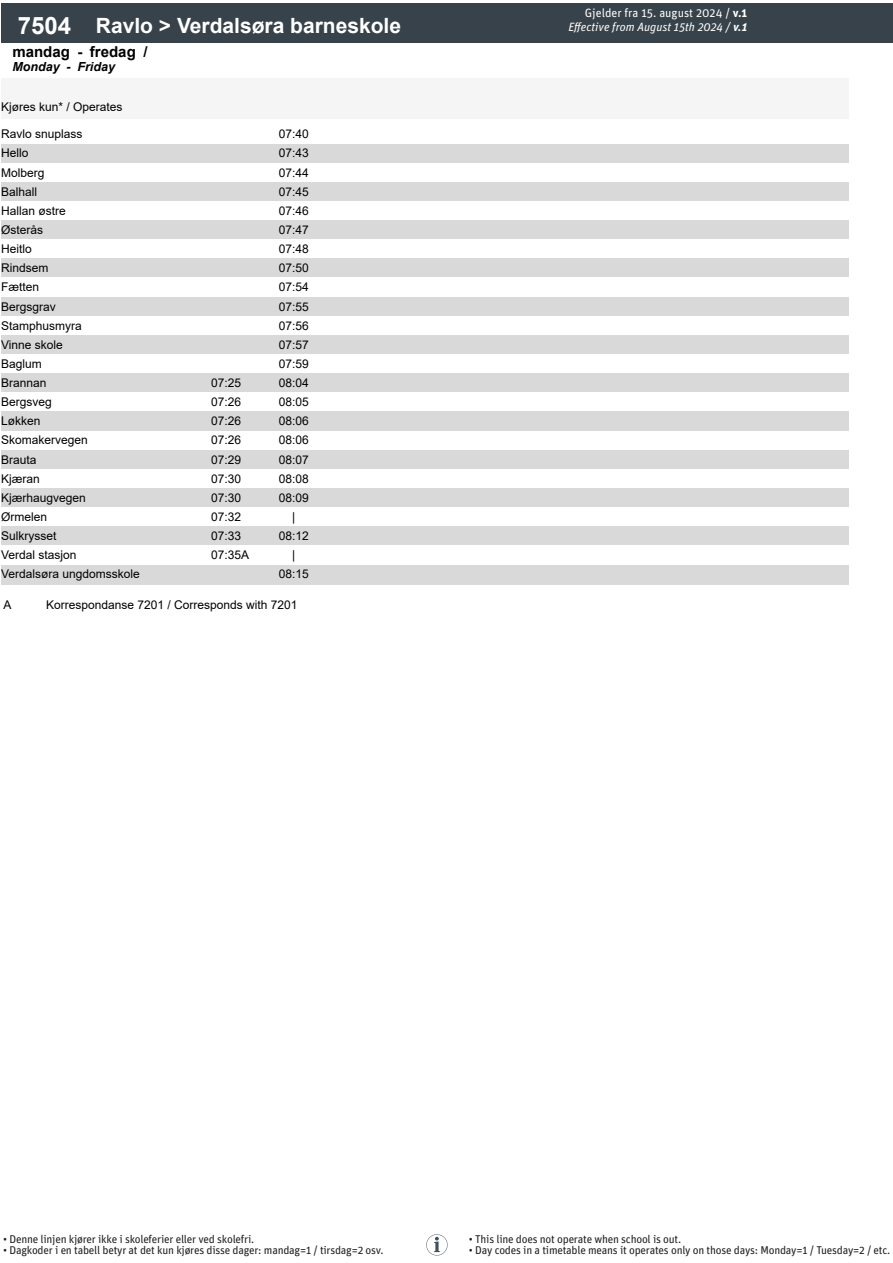
<style>
.page{position:relative;width:893px;height:1263px;background:#fff}
.page>*{position:absolute;margin:0;border:0;box-sizing:border-box;transform-origin:0 0}
.t1{font:700 21px "Arial";color:#fff}
.t2{font:700 15px "Arial";color:#000}
.t3{font:italic 700 12.45px "Arial";color:#000}
.t4{font:12px "Arial";color:#000}
.t5{font:italic 12px/14.4px "Unit Pro";color:#fff;text-align:right}
.t6{font:11.25px "Unit Pro";letter-spacing:-.02em;color:#231f20}
.s1{font-size:24px}
.s2{font-style:normal}
.s3{font-weight:700;font-style:normal}
.s4{font-weight:700}
</style>
<div class="page">
<div style="left:1px;top:79px;width:191px;height:40px;background:#f5f5f5"></div>
<div style="left:192px;top:79px;width:68px;height:40px;background:#f5f5f5"></div>
<div style="left:260px;top:79px;width:68px;height:40px;background:#f5f5f5"></div>
<div style="left:328px;top:79px;width:67px;height:40px;background:#f5f5f5"></div>
<div style="left:395px;top:79px;width:68px;height:40px;background:#f5f5f5"></div>
<div style="left:463px;top:79px;width:67px;height:40px;background:#f5f5f5"></div>
<div style="left:530px;top:79px;width:68px;height:40px;background:#f5f5f5"></div>
<div style="left:598px;top:79px;width:67px;height:40px;background:#f5f5f5"></div>
<div style="left:665px;top:79px;width:68px;height:40px;background:#f5f5f5"></div>
<div style="left:733px;top:79px;width:67px;height:40px;background:#f5f5f5"></div>
<div style="left:800px;top:79px;width:49px;height:40px;background:#f5f5f5"></div>
<div style="left:1px;top:3px;width:87px;height:40px;background:#37424a"></div>
<div style="left:88px;top:3px;width:804px;height:40px;background:#37424a"></div>
<div style="left:1px;top:144px;width:848px;height:19px;background:#d9d9d9"></div>
<div style="left:1px;top:182px;width:848px;height:19px;background:#d9d9d9"></div>
<div style="left:1px;top:220px;width:848px;height:20px;background:#d9d9d9"></div>
<div style="left:1px;top:259px;width:848px;height:19px;background:#d9d9d9"></div>
<div style="left:1px;top:297px;width:848px;height:19px;background:#d9d9d9"></div>
<div style="left:1px;top:335px;width:848px;height:19px;background:#d9d9d9"></div>
<div style="left:1px;top:374px;width:848px;height:19px;background:#d9d9d9"></div>
<div style="left:1px;top:412px;width:848px;height:19px;background:#d9d9d9"></div>
<div style="left:1px;top:450px;width:848px;height:19px;background:#d9d9d9"></div>
<div style="left:1px;top:488px;width:848px;height:19px;background:#d9d9d9"></div>
<div style="left:1px;top:527px;width:848px;height:19px;background:#d9d9d9"></div>
<div style="left:1px;top:565px;width:848px;height:19px;background:#d9d9d9"></div>
<svg style="left:426px;top:1234px;width:22px;height:21px"></svg>
<p class="t1" style="left:18px;top:10px;width:385px"><span class="s1">7504</span> Ravlo &gt; Verdalsøra barneskole</p>
<p class="t2" style="left:12px;top:41px;width:137px">mandag - fredag /</p>
<p class="t3" style="left:12px;top:58px;width:104px">Monday - Friday</p>
<p class="t4" style="left:1px;top:99px;width:123px">Kjøres kun* / Operates</p>
<p class="t4" style="left:1px;top:126px;width:83px">Ravlo snuplass</p>
<p class="t4" style="left:279px;top:126px;width:32px">07:40</p>
<p class="t4" style="left:1px;top:145px;width:29px">Hello</p>
<p class="t4" style="left:279px;top:145px;width:32px">07:43</p>
<p class="t4" style="left:1px;top:164px;width:45px">Molberg</p>
<p class="t4" style="left:279px;top:164px;width:32px">07:44</p>
<p class="t4" style="left:1px;top:183px;width:38px">Balhall</p>
<p class="t4" style="left:279px;top:183px;width:32px">07:45</p>
<p class="t4" style="left:1px;top:202px;width:66px">Hallan østre</p>
<p class="t4" style="left:279px;top:202px;width:32px">07:46</p>
<p class="t4" style="left:1px;top:221px;width:44px">Østerås</p>
<p class="t4" style="left:279px;top:221px;width:32px">07:47</p>
<p class="t4" style="left:1px;top:241px;width:32px">Heitlo</p>
<p class="t4" style="left:279px;top:241px;width:32px">07:48</p>
<p class="t4" style="left:1px;top:260px;width:49px">Rindsem</p>
<p class="t4" style="left:279px;top:260px;width:32px">07:50</p>
<p class="t4" style="left:1px;top:279px;width:40px">Fætten</p>
<p class="t4" style="left:279px;top:279px;width:32px">07:54</p>
<p class="t4" style="left:1px;top:298px;width:56px">Bergsgrav</p>
<p class="t4" style="left:279px;top:298px;width:32px">07:55</p>
<p class="t4" style="left:1px;top:317px;width:82px">Stamphusmyra</p>
<p class="t4" style="left:279px;top:317px;width:32px">07:56</p>
<p class="t4" style="left:1px;top:336px;width:63px">Vinne skole</p>
<p class="t4" style="left:279px;top:336px;width:32px">07:57</p>
<p class="t4" style="left:1px;top:355px;width:42px">Baglum</p>
<p class="t4" style="left:279px;top:355px;width:32px">07:59</p>
<p class="t4" style="left:1px;top:375px;width:47px">Brannan</p>
<p class="t4" style="left:211px;top:375px;width:32px">07:25</p>
<p class="t4" style="left:279px;top:375px;width:32px">08:04</p>
<p class="t4" style="left:1px;top:394px;width:52px">Bergsveg</p>
<p class="t4" style="left:211px;top:394px;width:32px">07:26</p>
<p class="t4" style="left:279px;top:394px;width:32px">08:05</p>
<p class="t4" style="left:1px;top:413px;width:41px">Løkken</p>
<p class="t4" style="left:211px;top:413px;width:32px">07:26</p>
<p class="t4" style="left:279px;top:413px;width:32px">08:06</p>
<p class="t4" style="left:1px;top:432px;width:88px">Skomakervegen</p>
<p class="t4" style="left:211px;top:432px;width:32px">07:26</p>
<p class="t4" style="left:279px;top:432px;width:32px">08:06</p>
<p class="t4" style="left:1px;top:451px;width:37px">Brauta</p>
<p class="t4" style="left:211px;top:451px;width:32px">07:29</p>
<p class="t4" style="left:279px;top:451px;width:32px">08:07</p>
<p class="t4" style="left:1px;top:470px;width:40px">Kjæran</p>
<p class="t4" style="left:211px;top:470px;width:32px">07:30</p>
<p class="t4" style="left:279px;top:470px;width:32px">08:08</p>
<p class="t4" style="left:1px;top:489px;width:86px">Kjærhaugvegen</p>
<p class="t4" style="left:211px;top:489px;width:32px">07:30</p>
<p class="t4" style="left:279px;top:489px;width:32px">08:09</p>
<p class="t4" style="left:1px;top:508px;width:47px">Ørmelen</p>
<p class="t4" style="left:211px;top:508px;width:32px">07:32</p>
<p class="t4" style="left:292px;top:508px;width:5px">|</p>
<p class="t4" style="left:1px;top:528px;width:57px">Sulkrysset</p>
<p class="t4" style="left:211px;top:528px;width:32px">07:33</p>
<p class="t4" style="left:279px;top:528px;width:32px">08:12</p>
<p class="t4" style="left:1px;top:547px;width:77px">Verdal stasjon</p>
<p class="t4" style="left:211px;top:547px;width:40px">07:35A</p>
<p class="t4" style="left:292px;top:547px;width:5px">|</p>
<p class="t4" style="left:1px;top:566px;width:140px">Verdalsøra ungdomsskole</p>
<p class="t4" style="left:279px;top:566px;width:32px">08:15</p>
<p class="t4" style="left:3px;top:596px;width:10px">A</p>
<p class="t4" style="left:46px;top:596px;width:253px">Korrespondanse 7201 / Corresponds with 7201</p>
<p class="t5" style="left:568px;top:5px;width:180px"><span class="s2">Gjelder fra 15. august 2024 /</span> <span class="s3">v.1<br></span>Effective from August 15th 2024 / <span class="s4">v.1</span></p>
<p class="t6" style="left:3px;top:1231px;width:253px">• Denne linjen kjører ikke i skoleferier eller ved skolefri.</p>
<p class="t6" style="left:3px;top:1243px;width:382px">• Dagkoder i en tabell betyr at det kun kjøres disse dager: mandag=1 / tirsdag=2 osv.</p>
<p class="t6" style="left:469px;top:1231px;width:214px">• This line does not operate when school is out.</p>
<p class="t6" style="left:469px;top:1243px;width:423px">• Day codes in a timetable means it operates only on those days: Monday=1 / Tuesday=2 / etc.</p>
</div>
